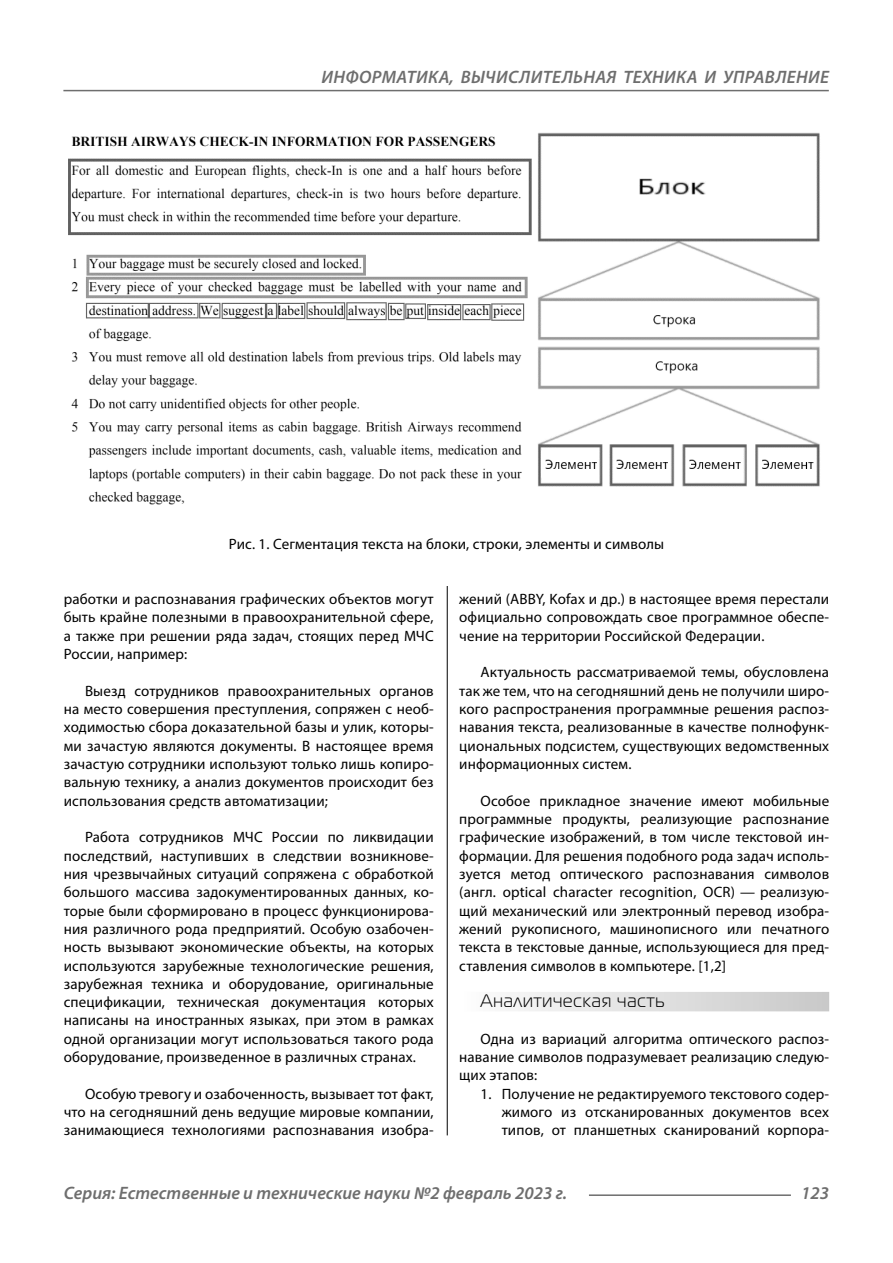
<style>
.page{position:relative;width:893px;height:1263px;background:#fff}
.page>*{position:absolute;margin:0;border:0;box-sizing:border-box;transform-origin:0 0}
.t1{font:italic 600 18px "Myriad Pro";color:#6e6e6e}
.Subheader{font:18px "Magistral C";letter-spacing:.05em;color:#000}
.Normal{font:15px/18.3px "Myriad Pro";letter-spacing:.01em;color:#000;text-align:justify}
.podpis{font:15px "Myriad Pro";letter-spacing:.01em;color:#000}
</style>
<div class="page">
<hr style="left:447px;top:128px;width:1px;height:1007px;background:#000">
<div style="left:459px;top:992px;width:370px;height:19px;background:linear-gradient(to right,#fdfdfd,#c8c8c8)"></div>
<img style="left:68px;top:132px;width:752px;height:373px">
<hr style="left:589px;top:1194px;width:202px;height:2px;background:#6e6e6e">
<hr style="left:63px;top:90px;width:766px;height:1px;background:#6e6e6e">
<p class="t1" style="left:321px;top:66px;width:25px">Информатика</p>
<p class="t1" style="left:450px;top:66px;width:48px">, вычислител</p>
<p class="t1" style="left:573px;top:66px;width:23px">ьная</p>
<p class="t1" style="left:623px;top:66px;width:12px">техника</p>
<p class="t1" style="left:705px;top:66px;width:31px">и управление</p>
<p class="podpis" style="left:229px;top:535px;width:437px">Рис. 1. Сегментация текста на блоки, строки, элементы и символы</p>
<p class="Normal" style="left:64px;top:590px;width:371px">работки и распознавания графических объектов могут быть крайне полезными в правоохранительной сфере, а также при решении ряда задач, стоящих перед МЧС России, например:</p>
<p class="Normal" style="left:64px;top:681px;width:371px;text-indent:21px">Выезд сотрудников правоохранительных органов на место совершения преступления, сопряжен с необ&shy;ходимостью сбора доказательной базы и улик, которы&shy;ми зачастую являются документы. В настоящее время зачастую сотрудники используют только лишь копиро&shy;вальную технику, а анализ документов происходит без использования средств автоматизации;</p>
<p class="Normal" style="left:64px;top:828px;width:371px;text-indent:21px">Работа сотрудников МЧС России по ликвидации последствий, наступивших в следствии возникнове&shy;ния чрезвычайных ситуаций сопряжена с обработкой большого массива задокументированных данных, ко&shy;торые были сформировано в процесс функционирова&shy;ния различного рода предприятий. Особую озабочен&shy;ность вызывают экономические объекты, на которых используются зарубежные технологические решения, зарубежная техника и оборудование, оригинальные спецификации, техническая документация которых написаны на иностранных языках, при этом в рамках одной организации могут использоваться такого рода оборудование, произведенное в различных странах.</p>
<p class="Normal" style="left:64px;top:1084px;width:371px;text-indent:21px">Особую тревогу и озабоченность, вызывает тот факт, что на сегодняшний день ведущие мировые компании, занимающиеся технологиями распознавания изобра-</p>
<p class="Normal" style="left:459px;top:590px;width:371px">жений (ABBY, Kofax и др.) в настоящее время перестали официально сопровождать свое программное обеспе&shy;чение на территории Российской Федерации.</p>
<p class="Normal" style="left:459px;top:663px;width:371px;text-indent:21px">Актуальность рассматриваемой темы, обусловлена так же тем, что на сегодняшний день не получили широ&shy;кого распространения программные решения распоз&shy;навания текста, реализованные в качестве полнофунк&shy;циональных подсистем, существующих ведомственных информационных систем.</p>
<p class="Normal" style="left:459px;top:791px;width:371px;text-indent:21px">Особое прикладное значение имеют мобильные программные продукты, реализующие распознание графические изображений, в том числе текстовой ин&shy;формации. Для решения подобного рода задач исполь&shy;зуется метод оптического распознавания символов (англ. optical character recognition, OCR) — реализую&shy;щий механический или электронный перевод изобра&shy;жений рукописного, машинописного или печатного текста в текстовые данные, использующиеся для пред&shy;ставления символов в компьютере. [1,2]</p>
<p class="Subheader" style="left:480px;top:991px;width:186px">Аналитическая часть</p>
<p class="Normal" style="left:459px;top:1029px;width:371px;text-indent:21px">Одна из вариаций алгоритма оптического распоз&shy;навание символов подразумевает реализацию следую&shy;щих этапов:</p>
<p class="Normal" style="left:502px;top:1084px;width:329px;text-indent:-21px">1. Получение не редактируемого текстового содер&shy;жимого из отсканированных документов всех типов, от планшетных сканирований корпора-</p>
<p class="t1" style="left:64px;top:1182px;width:505px">Серия: Естественные и технические науки №2 февраль 2023 г.</p>
<p class="t1" style="left:801px;top:1182px;width:30px">123</p>
</div>
